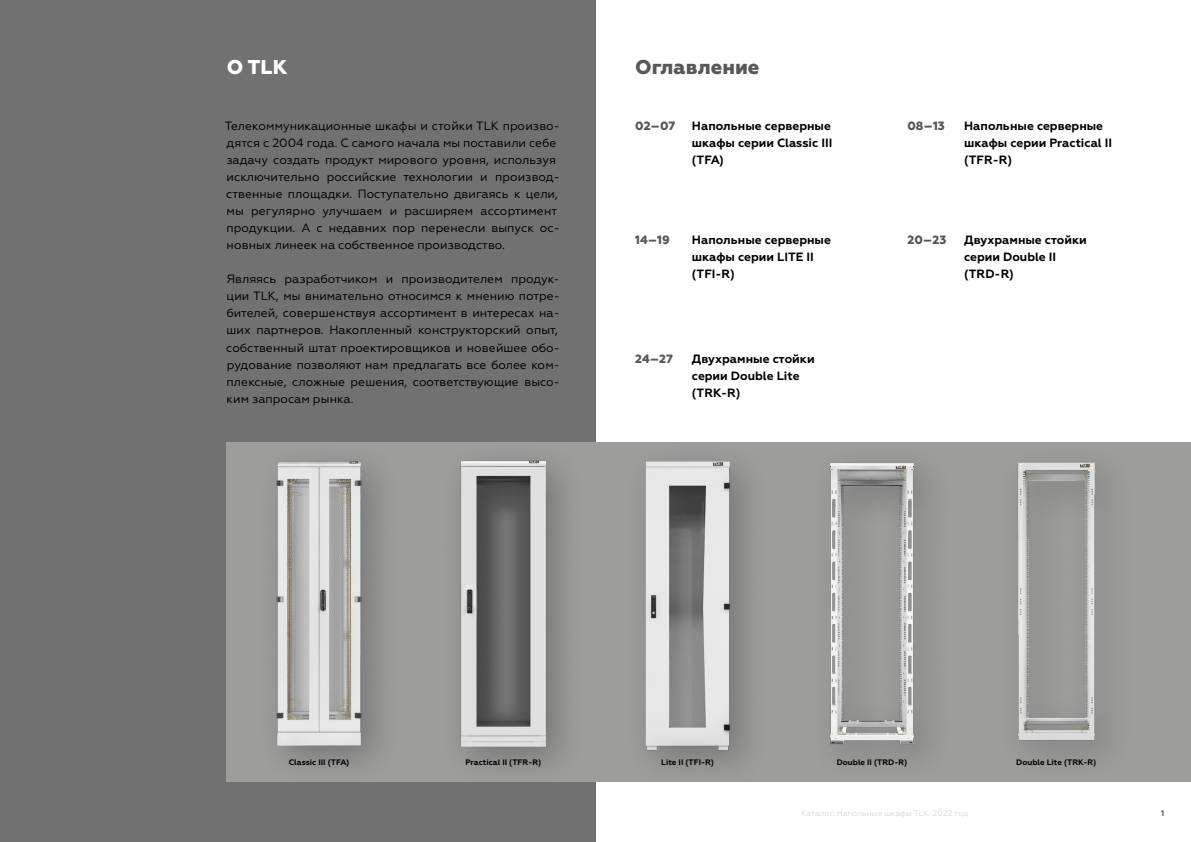
<style>
.page{position:relative;width:1191px;height:842px;background:#fff}
.page>*{position:absolute;margin:0;border:0;box-sizing:border-box;transform-origin:0 0}
.t1{font:800 20px "Geometria";color:#575756}
.t2{font:800 20px "Geometria";color:#fff}
.t3{font:12px/17px "Geometria";color:#000}
.t4{font:700 12px/17px "Geometria";color:#000}
.t5{font:800 12px "Geometria";color:#575756}
.t6{font:700 8px "Geometria";color:#000}
.t7{font:8px "Geometria";color:#dadada}
.t8{font:700 8px "Geometria";color:#575756}
</style>
<div class="page">
<div style="left:0;top:0;width:595px;height:842px;background:#717172"></div>
<div style="left:227px;top:442px;width:964px;height:340px;background:#9d9d9c"></div>
<div style="left:994px;top:440px;width:143px;height:343px;background:#9b9b9a"></div>
<img style="left:1017px;top:462px;width:89px;height:294px">
<div style="left:807px;top:441px;width:149px;height:345px;background:#000;opacity:.25"></div>
<div style="left:622px;top:439px;width:151px;height:353px;background:#000;opacity:.25"></div>
<div style="left:254px;top:439px;width:149px;height:349px;background:#000;opacity:.25"></div>
<div style="left:438px;top:438px;width:150px;height:352px;background:#000;opacity:.25"></div>
<h1 class="t2" style="left:227px;top:55px;width:62px">О TLK</h1>
<p class="t3" style="left:225px;top:118px;width:336px">Телекоммуникационные шкафы и стойки TLK произво&shy;дятся с 2004 года. С самого начала мы поставили себе задачу создать продукт мирового уровня, используя исключительно российские технологии и производ&shy;ственные площадки. Поступательно двигаясь к цели, мы регулярно улучшаем и расширяем ассортимент продукции. А с недавних пор перенесли выпуск ос&shy;новных линеек на собственное производство.</p>
<p class="t3" style="left:226px;top:271px;width:335px">Являясь разработчиком и производителем продук&shy;ции TLK, мы внимательно относимся к мнению потре&shy;бителей, совершенствуя ассортимент в интересах на&shy;ших партнеров. Накопленный конструкторский опыт, собственный штат проектировщиков и новейшее обо&shy;рудование позволяют нам предлагать все более ком&shy;плексные, сложные решения, соответствующие высо&shy;ким запросам рынка.</p>
<h1 class="t1" style="left:635px;top:55px;width:126px">Оглавление</h1>
<p class="t5" style="left:635px;top:119px;width:42px">02–07</p>
<p class="t5" style="left:907px;top:119px;width:39px">08–13</p>
<p class="t4" style="left:692px;top:118px;width:142px">Напольные серверные шкафы серии Classic III (TFA)</p>
<p class="t4" style="left:964px;top:118px;width:149px">Напольные серверные шкафы серии Practical II (TFR-R)</p>
<p class="t5" style="left:635px;top:232px;width:36px">14–19</p>
<p class="t5" style="left:907px;top:232px;width:40px">20–23</p>
<p class="t4" style="left:692px;top:231px;width:140px">Напольные серверные шкафы серии LITE II (TFI-R)</p>
<p class="t4" style="left:964px;top:231px;width:124px">Двухрамные стойки серии Double II (TRD-R)</p>
<p class="t5" style="left:635px;top:352px;width:40px">24–27</p>
<p class="t4" style="left:692px;top:350px;width:124px">Двухрамные стойки серии Double Lite (TRK-R)</p>
<p class="t6" style="left:289px;top:758px;width:62px">Classic III (TFA)</p>
<p class="t6" style="left:465px;top:758px;width:77px">Practical II (TFR-R)</p>
<p class="t6" style="left:661px;top:758px;width:54px">Lite II (TFI-R)</p>
<p class="t6" style="left:836px;top:758px;width:72px">Double II (TRD-R)</p>
<p class="t6" style="left:1016px;top:758px;width:82px">Double Lite (TRK-R)</p>
<p class="t7" style="left:801px;top:809px;width:168px">Каталог. Напольные шкафы TLK. 2022 год</p>
<p class="t8" style="left:1161px;top:809px;width:5px">1</p>
</div>
